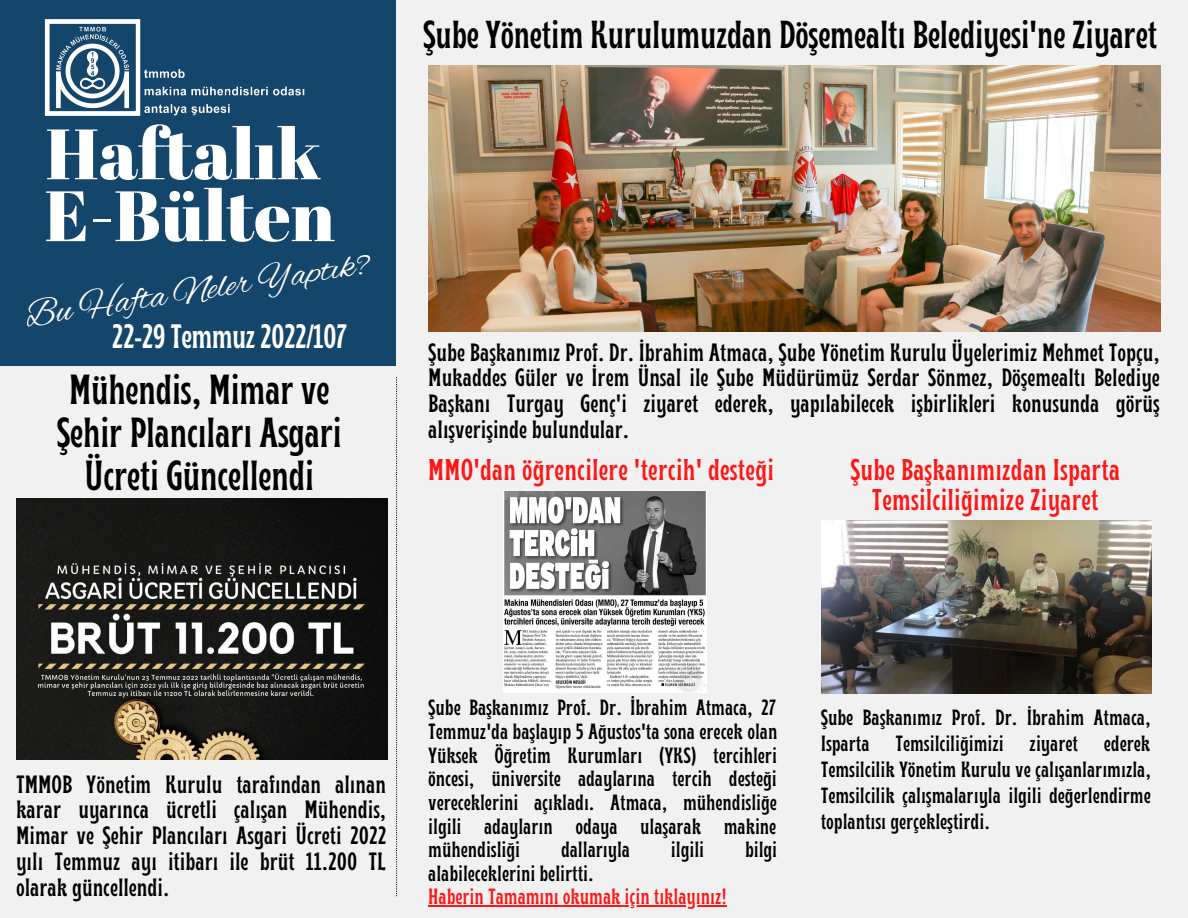
<style>
.page{position:relative;width:1188px;height:918px;background:#f1f1f1}
.page>*{position:absolute;margin:0;border:0;box-sizing:border-box;transform-origin:0 0}
.t1{font:71.1px/61.8px "Abril Fatface";color:#fff}
.t2{font:700 condensed 42px/42.8px "Brice";letter-spacing:.01em;color:#000;text-align:center}
.t3{font:700 condensed 39px "Brice";letter-spacing:.01em;color:#000}
.t4{font:37.8px "Alex Brush";color:#fff}
.t5{font:700 condensed 33.75px "Brice";color:#fff}
.t6{font:700 condensed 30px/30.3px "Brice";letter-spacing:.03em;color:#ff1616;text-align:center}
.t7{font:700 condensed 25.05px/25.8px "Brice";letter-spacing:.025em;color:#000;text-align:justify}
.t8{font:700 condensed 22.05px/23.7px "Brice";letter-spacing:.025em;color:#000;text-align:justify}
.t9{font:700 condensed 22.05px "Brice";letter-spacing:.025em;color:#ff1616}
</style>
<div class="page">
<div style="left:0;top:0;width:396px;height:366px;background:#14456a"></div>
<img style="left:45px;top:19px;width:260px;height:97px">
<svg style="left:396px;top:377px;width:1px;height:519px"></svg>
<img style="left:16px;top:498px;width:372px;height:261px">
<img style="left:429px;top:65px;width:732px;height:267px">
<img style="left:504px;top:491px;width:202px;height:202px">
<img style="left:821px;top:521px;width:331px;height:173px">
<hr style="left:429px;top:906px;width:298px;height:1px;background:#ff1616">
<h1 class="t1" style="left:45px;top:121px;width:292px">Haftalık<br>E-Bülten</h1>
<h3 class="t4" style="left:22px;top:296px;width:350px;rotate:-9deg">Bu Hafta Neler Yaptık?</h3>
<h3 class="t5" style="left:112px;top:322px;width:237px">22-29 Temmuz 2022/107</h3>
<h2 class="t2" style="left:57px;top:372px;width:286px">Mühendis, Mimar ve<br>Şehir Plancıları Asgari<br>Ücreti Güncellendi</h2>
<h3 class="t3" style="left:423px;top:18px;width:735px">Şube Yönetim Kurulumuzdan Döşemealtı Belediyesi'ne Ziyaret</h3>
<p class="t7" style="left:429px;top:341px;width:733px">Şube Başkanımız Prof. Dr. İbrahim Atmaca, Şube Yönetim Kurulu Üyelerimiz Mehmet Topçu, Mukaddes Güler ve İrem Ünsal ile Şube Müdürümüz Serdar Sönmez, Döşemealtı Belediye Başkanı Turgay Genç'i ziyaret ederek, yapılabilecek işbirlikleri konusunda görüş alışverişinde bulundular.</p>
<h3 class="t6" style="left:429px;top:457px;width:347px">MMO'dan öğrencilere 'tercih' desteği</h3>
<h3 class="t6" style="left:851px;top:457px;width:271px">Şube Başkanımızdan Isparta<br>Temsilciliğimize Ziyaret</h3>
<p class="t7" style="left:16px;top:773px;width:372px">TMMOB Yönetim Kurulu tarafından alınan karar uyarınca ücretli çalışan Mühendis, Mimar ve Şehir Plancıları Asgari Ücreti 2022 yılı Temmuz ayı itibarı ile brüt 11.200 TL olarak güncellendi.</p>
<p class="t8" style="left:429px;top:698px;width:350px">Şube Başkanımız Prof. Dr. İbrahim Atmaca, 27<br>Temmuz'da başlayıp 5 Ağustos'ta sona erecek olan Yüksek Öğretim Kurumları (YKS) tercihleri öncesi, üniversite adaylarına tercih desteği vereceklerini açıkladı. Atmaca, mühendisliğe ilgili adayların odaya ulaşarak makine mühendisliği</p>
<p class="t8" style="left:561px;top:840px;width:70px">dallarıyla</p>
<p class="t8" style="left:671px;top:840px;width:34px">ilgili</p>
<p class="t8" style="left:745px;top:840px;width:33px">bilgi</p>
<p class="t8" style="left:429px;top:863px;width:166px">alabileceklerini belirtti.</p>
<p class="t9" style="left:429px;top:888px;width:299px">Haberin Tamamını okumak için tıklayınız!</p>
<p class="t8" style="left:821px;top:707px;width:331px;line-height:25.8px">Şube Başkanımız Prof. Dr. İbrahim Atmaca, Isparta Temsilciliğimizi ziyaret ederek Temsilcilik Yönetim Kurulu ve çalışanlarımızla, Temsilcilik çalışmalarıyla ilgili değerlendirme toplantısı gerçekleştirdi.</p>
</div>
